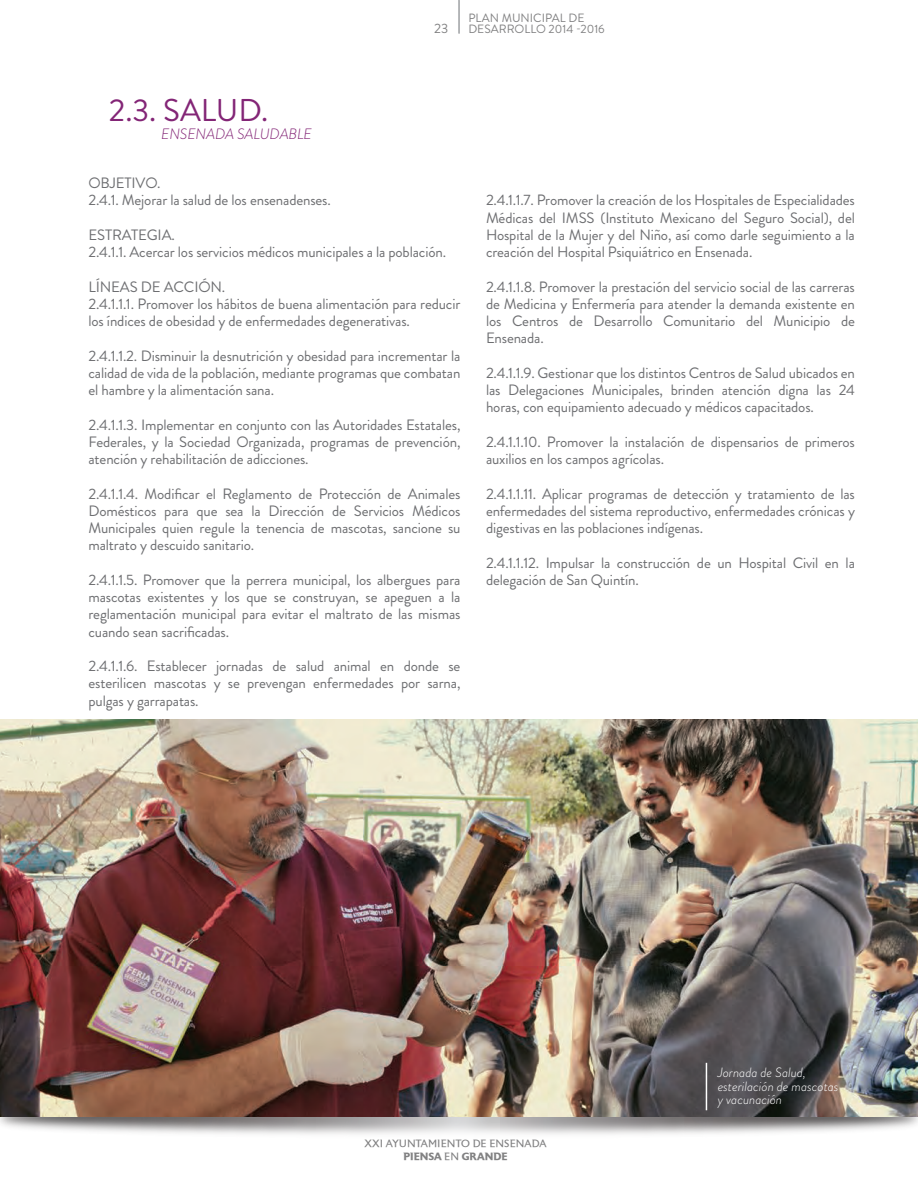
<style>
.page{position:relative;width:918px;height:1188px;background:#fff}
.page>*{position:absolute;margin:0;border:0;box-sizing:border-box;transform-origin:0 0}
.t1{font:31.5px "Brandon Grotesque";color:#832576}
.t2{font:15px/17.2px "Brandon Grotesque";letter-spacing:-.01em;color:#6d6e71;text-align:justify}
.t3{font:italic 300 15px "Brandon Grotesque";letter-spacing:-.01em;color:#832576}
.t4{font:italic 300 13.5px/13.2px "Brandon Grotesque";color:#fff}
.t5{font:13.5px "Brandon Grotesque";color:#818182}
.t6{font:12px/11.4px "Brandon Grotesque";color:#818182}
.t7{font:10.5px/12.6px "Astoria Roman";color:#818182;text-align:center}
.s1{font-family:"Astoria";font-weight:700}
</style>
<div class="page">
<img style="left:0;top:1117px;width:918px;height:17px">
<img style="left:0;top:719px;width:918px;height:398px">
<hr style="left:706px;top:1063px;width:1px;height:47px;background:#fff">
<hr style="left:458px;top:0;width:2px;height:34px;background:#a3a5a8">
<p class="t1" style="left:109px;top:88px;width:161px">2.3. SALUD.</p>
<p class="t3" style="left:161px;top:124px;width:152px">ENSENADA SALUDABLE</p>
<p class="t5" style="left:434px;top:19px;width:16px">23</p>
<p class="t6" style="left:468px;top:12px;width:138px">PLAN MUNICIPAL DE<br>DESARROLLO 2014 -2016</p>
<p class="t2" style="left:88px;top:175px;width:244px">OBJETIVO.<br>2.4.1. Mejorar la salud de los ensenadenses.</p>
<p class="t2" style="left:88px;top:226px;width:359px">ESTRATEGIA.<br>2.4.1.1. Acercar los servicios médicos municipales a la población.</p>
<p class="t2" style="left:88px;top:278px;width:373px;text-align:left">LÍNEAS DE ACCIÓN.<br>2.4.1.1.1. Promover los hábitos de buena alimentación para reducir los índices de obesidad y de enfermedades degenerativas.</p>
<p class="t2" style="left:88px;top:347px;width:373px">2.4.1.1.2. Disminuir la desnutrición y obesidad para incrementar la calidad de vida de la población, mediante programas que combatan el hambre y la alimentación sana.</p>
<p class="t2" style="left:88px;top:416px;width:374px">2.4.1.1.3. Implementar en conjunto con las Autoridades Estatales, Federales, y la Sociedad Organizada, programas de prevención, atención y rehabilitación de adicciones.</p>
<p class="t2" style="left:88px;top:485px;width:374px">2.4.1.1.4. Modificar el Reglamento de Protección de Animales Domésticos para que sea la Dirección de Servicios Médicos Municipales quien regule la tenencia de mascotas, sancione su maltrato y descuido sanitario.</p>
<p class="t2" style="left:88px;top:571px;width:374px">2.4.1.1.5. Promover que la perrera municipal, los albergues para mascotas existentes y los que se construyan, se apeguen a la reglamentación municipal para evitar el maltrato de las mismas cuando sean sacrificadas.</p>
<p class="t2" style="left:88px;top:658px;width:374px">2.4.1.1.6. Establecer jornadas de salud animal en donde se esterilicen mascotas y se prevengan enfermedades por sarna, pulgas y garrapatas.</p>
<p class="t2" style="left:486px;top:192px;width:370px">2.4.1.1.7. Promover la creación de los Hospitales de Especialidades Médicas del IMSS (Instituto Mexicano del Seguro Social), del Hospital de la Mujer y del Niño, así como darle seguimiento a la creación del Hospital Psiquiátrico en Ensenada.</p>
<p class="t2" style="left:486px;top:278px;width:370px">2.4.1.1.8. Promover la prestación del servicio social de las carreras de Medicina y Enfermería para atender la demanda existente en los Centros de Desarrollo Comunitario del Municipio de Ensenada.</p>
<p class="t2" style="left:486px;top:364px;width:370px">2.4.1.1.9. Gestionar que los distintos Centros de Salud ubicados en las Delegaciones Municipales, brinden atención digna las 24 horas, con equipamiento adecuado y médicos capacitados.</p>
<p class="t2" style="left:486px;top:433px;width:370px">2.4.1.1.10. Promover la instalación de dispensarios de primeros auxilios en los campos agrícolas.</p>
<p class="t2" style="left:486px;top:485px;width:371px">2.4.1.1.11. Aplicar programas de detección y tratamiento de las enfermedades del sistema reproductivo, enfermedades crónicas y digestivas en las poblaciones indígenas.</p>
<p class="t2" style="left:486px;top:554px;width:370px">2.4.1.1.12. Impulsar la construcción de un Hospital Civil en la delegación de San Quintín.</p>
<p class="t4" style="left:718px;top:1066px;width:122px">Jornada de Salud, esterilación de mascotas y vacunación</p>
<p class="t7" style="left:364px;top:1138px;width:184px">XXI AYUNTAMIENTO DE ENSENADA<br><span class="s1">PIENSA</span> EN <span class="s1">GRANDE</span></p>
</div>
